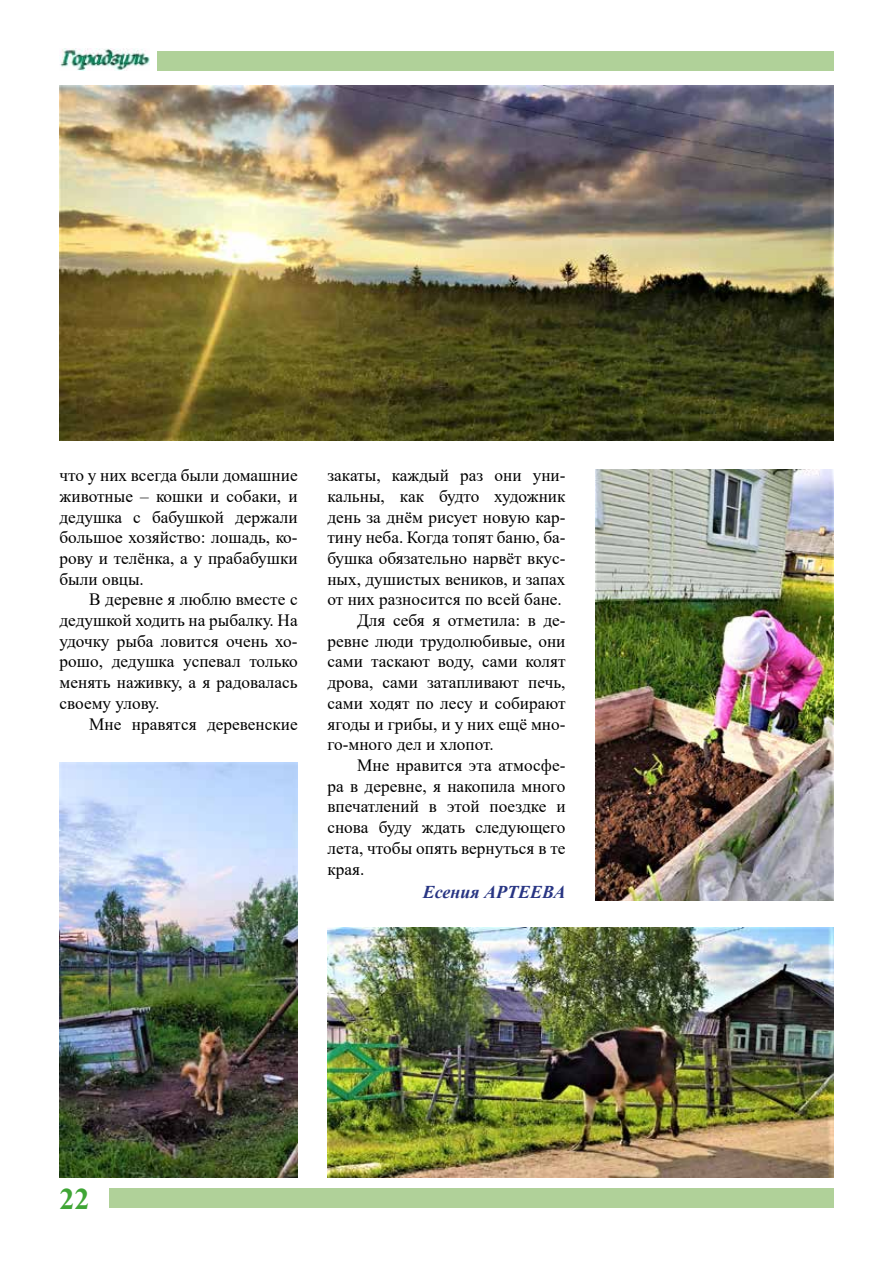
<style>
.page{position:relative;width:893px;height:1263px;background:#fff}
.page>*{position:absolute;margin:0;border:0;box-sizing:border-box;transform-origin:0 0}
.t1{font:700 30px "Times New Roman";color:#3fa535}
.t2{font:italic 700 18px "Times New Roman";color:#283583}
.t3{font:17.25px/20.7px "Times New Roman";color:#000;text-align:justify}
</style>
<div class="page">
<img style="left:60px;top:49px;width:90px;height:21px">
<div style="left:157px;top:51px;width:676px;height:20px;background:#b0d199"></div>
<div style="left:109px;top:1188px;width:724px;height:20px;background:#b0d199"></div>
<img style="left:60px;top:85px;width:773px;height:355px">
<img style="left:327px;top:928px;width:506px;height:250px">
<img style="left:595px;top:469px;width:238px;height:431px">
<img style="left:60px;top:763px;width:238px;height:415px">
<p class="t3" style="left:60px;top:464px;width:240px">что у них всегда были домашние животные – кошки и собаки, и дедушка с бабушкой держали большое хозяйство: лошадь, ко&shy;рову и телёнка, а у прабабушки были овцы.</p>
<p class="t3" style="left:60px;top:589px;width:240px;text-indent:30px">В деревне я люблю вместе с дедушкой ходить на рыбалку. На удочку рыба ловится очень хо&shy;рошо, дедушка успевал только менять наживку, а я радовалась своему улову.</p>
<p class="t3" style="left:89px;top:713px;width:210px">Мне нравятся деревенские</p>
<p class="t3" style="left:327px;top:464px;width:240px">закаты, каждый раз они уни-</p>
<p class="t3" style="left:327px;top:485px;width:240px">кальны, как будто художник</p>
<p class="t3" style="left:327px;top:506px;width:240px">день за днём рисует новую кар-</p>
<p class="t3" style="left:327px;top:527px;width:240px">тину неба. Когда топят баню, ба-</p>
<p class="t3" style="left:327px;top:547px;width:240px">бушка обязательно нарвёт вкус-</p>
<p class="t3" style="left:327px;top:568px;width:240px">ных, душистых веников, и запах</p>
<p class="t3" style="left:327px;top:589px;width:236px">от них разносится по всей бане.</p>
<p class="t3" style="left:357px;top:609px;width:210px">Для себя я отметила: в де-</p>
<p class="t3" style="left:327px;top:630px;width:240px">ревне люди трудолюбивые, они</p>
<p class="t3" style="left:327px;top:651px;width:240px">сами таскают воду, сами колят</p>
<p class="t3" style="left:327px;top:671px;width:240px">дрова, сами затапливают печь,</p>
<p class="t3" style="left:327px;top:692px;width:240px">сами ходят по лесу и собирают</p>
<p class="t3" style="left:327px;top:713px;width:240px">ягоды и грибы, и у них ещё мно-</p>
<p class="t3" style="left:327px;top:734px;width:168px">го-много дел и хлопот.</p>
<p class="t3" style="left:357px;top:754px;width:210px">Мне нравится эта атмосфе-</p>
<p class="t3" style="left:327px;top:775px;width:240px">ра в деревне, я накопила много</p>
<p class="t3" style="left:327px;top:796px;width:240px">впечатлений в этой поездке и</p>
<p class="t3" style="left:327px;top:816px;width:240px">снова буду ждать следующего</p>
<p class="t3" style="left:327px;top:837px;width:240px">лета, чтобы опять вернуться в те</p>
<p class="t3" style="left:327px;top:858px;width:38px">края.</p>
<p class="t2" style="left:423px;top:880px;width:144px">Есения АРТЕЕВА</p>
<h1 class="t1" style="left:60px;top:1177px;width:31px">22</h1>
</div>
